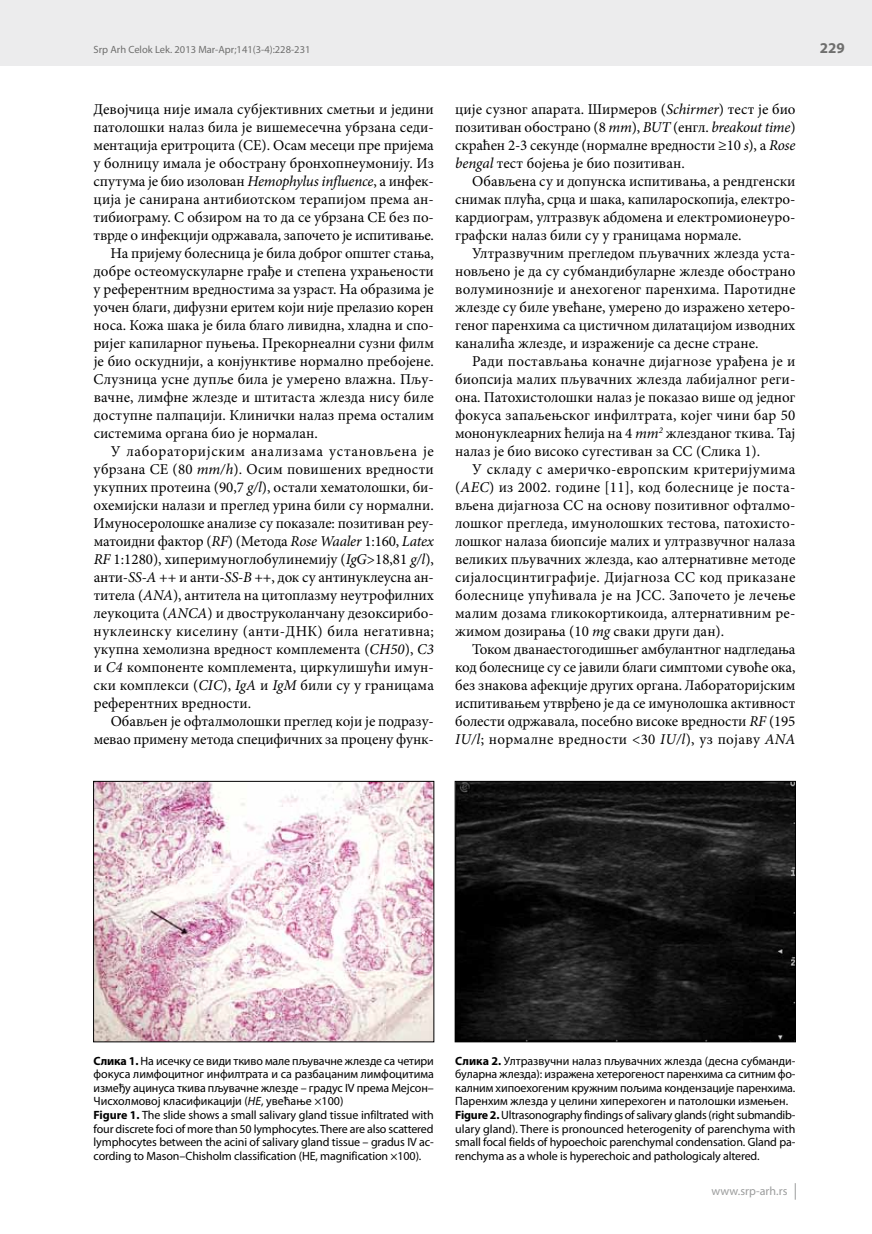
<style>
.page{position:relative;width:872px;height:1234px;background:#fff}
.page>*{position:absolute;margin:0;border:0;box-sizing:border-box;transform-origin:0 0}
.t1{font:15px/18px "Minion Pro";color:#000;text-align:justify}
.t2{font:15px "Minion Pro";letter-spacing:.025em;color:#000}
.t3{font:15px "Minion Pro";letter-spacing:.045em;color:#000}
.t4{font:700 15px "Myriad Pro";color:#6f6f6e}
.t5{font:12px/13.5px "Myriad Pro";letter-spacing:-.01em;color:#000}
.t6{font:12px "Myriad Pro";letter-spacing:.005em;color:#9c9d9d}
.t7{font:10.5px "Myriad Pro";color:#6f6f6e}
.s1{font-style:italic}
.s2{font-weight:700}
</style>
<div class="page">
<div style="left:0;top:0;width:872px;height:66px;background:#ececed"></div>
<svg style="left:795px;top:1183px;width:1px;height:16px"></svg>
<img style="left:95px;top:783px;width:337px;height:256px">
<div style="left:93px;top:781px;width:341px;height:260px;border:1px solid #000"></div>
<img style="left:457px;top:783px;width:336px;height:256px">
<div style="left:455px;top:781px;width:340px;height:260px;border:1px solid #000"></div>
<p class="t7" style="left:94px;top:44px;width:218px">Srp Arh Celok Lek. 2013 Mar-Apr;141(3-4):228-231</p>
<p class="t4" style="left:820px;top:40px;width:26px">229</p>
<p class="t1" style="left:94px;top:100px;width:342px">Девојчица није имала субјективних сметњи и једини</p>
<p class="t1" style="left:94px;top:118px;width:342px">патолошки налаз била је вишемесечна убрзана седи-</p>
<p class="t1" style="left:94px;top:136px;width:342px">ментација еритроцита (СЕ). Осам месеци пре пријема</p>
<p class="t1" style="left:94px;top:154px;width:342px">у болницу имала је обострану бронхопнеумонију. Из</p>
<p class="t1" style="left:94px;top:172px;width:342px">спутума је био изолован <span class="s1">Hemophylus influence</span>, а инфек-</p>
<p class="t1" style="left:94px;top:190px;width:342px">ција је санирана антибиотском терапијом према ан-</p>
<p class="t1" style="left:94px;top:208px;width:342px">тибиограму. С обзиром на то да се убрзана СЕ без по-</p>
<p class="t1" style="left:94px;top:226px;width:342px">тврде о инфекцији одржавала, започето је испитивање.</p>
<p class="t1" style="left:111px;top:244px;width:325px">На пријему болесница је била доброг општег стања,</p>
<p class="t1" style="left:94px;top:262px;width:342px">добре остеомускуларне грађе и степена ухрањености</p>
<p class="t1" style="left:94px;top:280px;width:342px">у референтним вредностима за узраст. На образима је</p>
<p class="t1" style="left:94px;top:298px;width:342px">уочен благи, дифузни еритем који није прелазио корен</p>
<p class="t1" style="left:94px;top:316px;width:342px">носа. Кожа шака је била благо ливидна, хладна и спо-</p>
<p class="t1" style="left:94px;top:334px;width:342px">ријег капиларног пуњења. Прекорнеални сузни филм</p>
<p class="t1" style="left:94px;top:352px;width:342px">је био оскуднији, а конјунктиве нормално пребојене.</p>
<p class="t1" style="left:94px;top:370px;width:342px">Слузница усне дупље била је умерено влажна. Пљу-</p>
<p class="t1" style="left:94px;top:388px;width:342px">вачне, лимфне жлезде и штитаста жлезда нису биле</p>
<p class="t1" style="left:94px;top:406px;width:342px">доступне палпацији. Клинички налаз према осталим</p>
<p class="t1" style="left:94px;top:424px;width:226px">системима органа био је нормалан.</p>
<p class="t3" style="left:111px;top:441px;width:325px">У лабораторијским анализама установљена је</p>
<p class="t1" style="left:94px;top:460px;width:342px">убрзана СЕ (80 <span class="s1">mm/h</span>). Осим повишених вредности</p>
<p class="t1" style="left:94px;top:478px;width:342px">укупних протеина (90,7 <span class="s1">g/l</span>), остали хематолошки, би-</p>
<p class="t1" style="left:94px;top:496px;width:342px">охемијски налази и преглед урина били су нормални.</p>
<p class="t1" style="left:94px;top:514px;width:342px">Имуносеролошке анализе су показале: позитиван реу-</p>
<p class="t1" style="left:94px;top:532px;width:342px">матоидни фактор (<span class="s1">RF</span>) (Метода <span class="s1">Rose Waaler</span> 1:160, <span class="s1">Latex</span></p>
<p class="t1" style="left:94px;top:550px;width:342px"><span class="s1">RF</span> 1:1280), хиперимуноглобулинемију (<span class="s1">IgG</span>&gt;18,81 <span class="s1">g/l</span>),</p>
<p class="t1" style="left:94px;top:568px;width:342px">анти-<span class="s1">SS-A</span> ++ и анти-<span class="s1">SS-B</span> ++, док су антинуклеусна ан-</p>
<p class="t1" style="left:94px;top:586px;width:342px">титела (<span class="s1">ANA</span>), антитела на цитоплазму неутрофилних</p>
<p class="t1" style="left:94px;top:604px;width:342px">леукоцита (<span class="s1">ANCA</span>) и двоструколанчану дезоксирибо-</p>
<p class="t2" style="left:94px;top:621px;width:342px">нуклеинску киселину (анти-ДНК) била негативна;</p>
<p class="t1" style="left:94px;top:640px;width:342px">укупна хемолизна вредност комплемента (<span class="s1">CH50</span>), <span class="s1">C3</span></p>
<p class="t1" style="left:94px;top:658px;width:342px">и <span class="s1">C4</span> компоненте комплемента, циркулишући имун-</p>
<p class="t1" style="left:94px;top:676px;width:342px">ски комплекси (<span class="s1">CIC</span>), <span class="s1">IgA</span> и <span class="s1">IgM</span> били су у границама</p>
<p class="t1" style="left:94px;top:694px;width:159px">референтних вредности.</p>
<p class="t1" style="left:111px;top:712px;width:325px">Обављен је офталмолошки преглед који је подразу-</p>
<p class="t1" style="left:94px;top:730px;width:342px">мевао примену метода специфичних за процену функ-</p>
<p class="t1" style="left:455px;top:100px;width:342px">ције сузног апарата. Ширмеров (<span class="s1">Schirmer</span>) тест је био позитиван обострано (8 <span class="s1">mm</span>), <span class="s1">BUT</span> (енгл. <span class="s1">breakout time</span>) скраћен 2-3 секунде (нормалне вредности ≥10 <span class="s1">s</span>), а <span class="s1">Rose bengal</span> тест бојења је био позитиван.</p>
<p class="t1" style="left:455px;top:172px;width:342px;text-indent:17px">Обављена су и допунска испитивања, а рендгенски снимак плућа, срца и шака, капилароскопија, електро&shy;кардиограм, ултразвук абдомена и електромионеуро&shy;графски налаз били су у границама нормале.</p>
<p class="t1" style="left:455px;top:244px;width:342px;text-indent:17px">Ултразвучним прегледом пљувачних жлезда уста&shy;новљено је да су субмандибуларне жлезде обострано волуминозније и анехогеног паренхима. Паротидне жлезде су биле увећане, умерено до изражено хетеро&shy;геног паренхима са цистичном дилатацијом изводних каналића жлезде, и израженије са десне стране.</p>
<p class="t1" style="left:455px;top:352px;width:342px;text-indent:17px">Ради постављања коначне дијагнозе урађена је и биопсија малих пљувачних жлезда лабијалног реги&shy;она. Патохистолошки налаз је показао више од једног фокуса запаљењског инфилтрата, којег чини бар 50 мононуклеарних ћелија на 4 <span class="s1">mm</span><sup>2</sup> жлезданог ткива. Тај налаз је био високо сугестиван за СС (Слика 1).</p>
<p class="t1" style="left:455px;top:460px;width:342px;text-indent:17px">У складу с америчко-европским критеријумима (<span class="s1">AEC</span>) из 2002. године [11], код болеснице је поста&shy;вљена дијагноза СС на основу позитивног офталмо&shy;лошког прегледа, имунолошких тестова, патохисто&shy;лошког налаза биопсије малих и ултразвучног налаза великих пљувачних жлезда, као алтернативне методе сијалосцинтиграфије. Дијагноза СС код приказане болеснице упућивала је на ЈСС. Започето је лечење малим дозама гликокортикоида, алтернативним ре&shy;жимом дозирања (10 <span class="s1">mg</span> сваки други дан).</p>
<p class="t1" style="left:455px;top:640px;width:342px;text-indent:17px">Током дванаестогодишњег амбулантног надгледања код болеснице су се јавили благи симптоми сувоће ока, без знакова афекције других органа. Лабораторијским испитивањем утврђено је да се имунолошка активност болести одржавала, посебно високе вредности <span class="s1">RF</span> (195<br><span class="s1">IU/l</span>; нормалне вредности &lt;30 <span class="s1">IU/l</span>), уз појаву <span class="s1">ANA</span></p>
<p class="t5" style="left:94px;top:1054px;width:342px"><span class="s2">Слика 1.</span> На исечку се види ткиво мале пљувачне жлезде са четири фокуса лимфоцитног инфилтрата и са разбацаним лимфоцитима између ацинуса ткива пљувачне жлезде – градус IV према Мејсон– Чисхолмовој класификацији (<span class="s1">HE</span>, увећање ×100)<br><span class="s2">Figure 1.</span> The slide shows a small salivary gland tissue infiltrated with four discrete foci of more than 50 lymphocytes. There are also scattered lymphocytes between the acini of salivary gland tissue – gradus IV ac&shy;cording to Mason–Chisholm classification (HE, magnification ×100).</p>
<p class="t5" style="left:455px;top:1054px;width:342px"><span class="s2">Слика 2.</span> Ултразвучни налаз пљувачних жлезда (десна субманди&shy;буларна жлезда): изражена хетерогеност паренхима са ситним фо&shy;калним хипоехогеним кружним пољима кондензације паренхима.<br>Паренхим жлезда у целини хиперехоген и патолошки измењен.<br><span class="s2">Figure 2.</span> Ultrasonography findings of salivary glands (right submandib&shy;ulary gland). There is pronounced heterogenity of parenchyma with small focal fields of hypoechoic parenchymal condensation. Gland pa&shy;renchyma as a whole is hyperechoic and pathologicaly altered.</p>
<p class="t6" style="left:711px;top:1184px;width:77px">www.srp-arh.rs</p>
</div>
